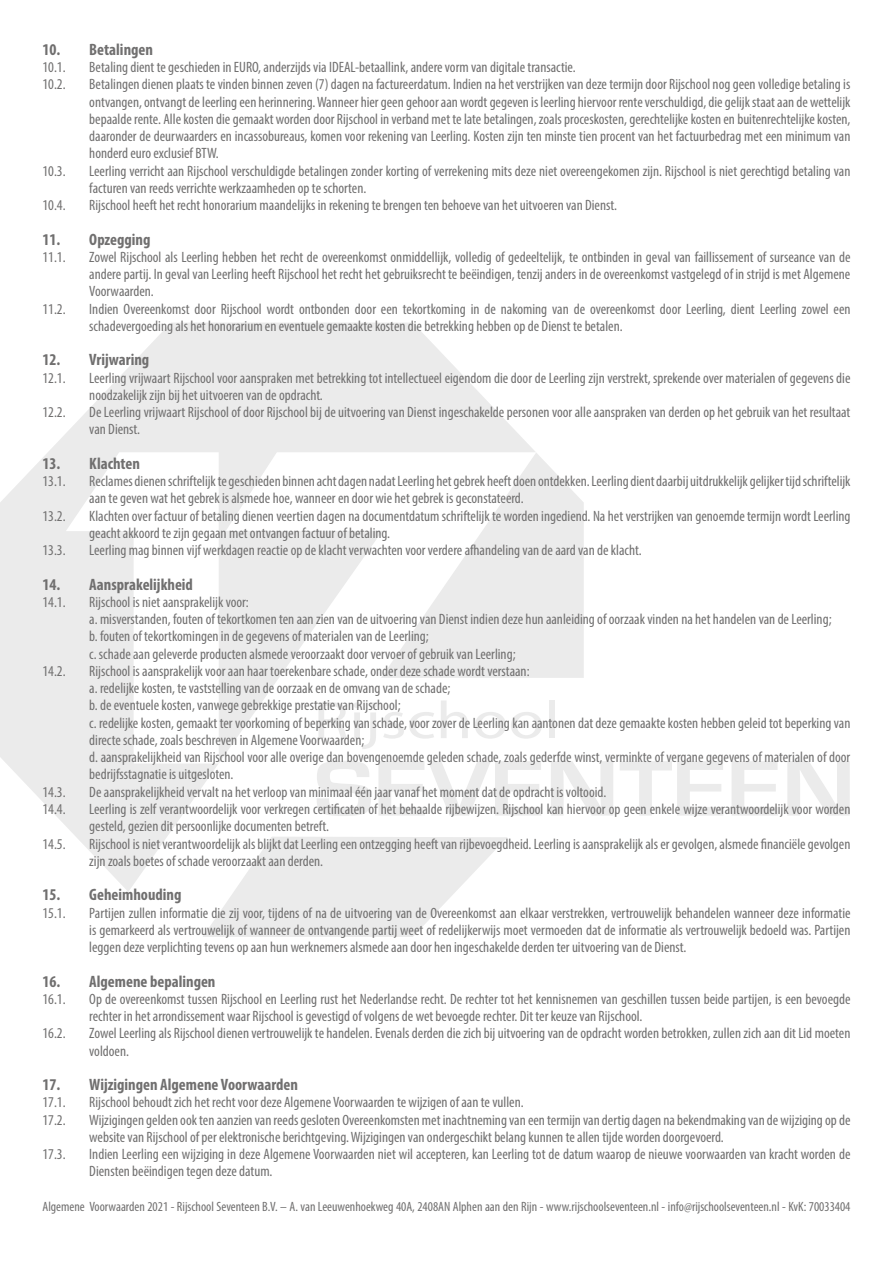
<style>
.page{position:relative;width:893px;height:1263px;background:#fff}
.page>*{position:absolute;margin:0;border:0;box-sizing:border-box;transform-origin:0 0}
.t1{font:700 condensed 16.5px "Myriad Pro";color:#706f6f}
.t2{font:condensed 15px/17.2px "Myriad Pro";color:#706f6f}
.t3{font:condensed 13.5px "Myriad Pro";color:#706f6f}
</style>
<div class="page">
<svg style="left:0;top:323px;width:584px;height:566px;fill:#ebebeb"></svg>
<svg style="left:66px;top:452px;width:60px;height:311px;background:#ededed"></svg>
<svg style="left:536px;top:678px;width:313px;height:160px"></svg>
<svg style="left:126px;top:452px;width:410px;height:485px"></svg>
<svg style="left:318px;top:702px;width:29px;height:36px"></svg>
<svg style="left:353px;top:702px;width:24px;height:47px"></svg>
<svg style="left:383px;top:712px;width:51px;height:27px"></svg>
<svg style="left:441px;top:700px;width:27px;height:38px"></svg>
<svg style="left:475px;top:712px;width:67px;height:27px"></svg>
<div style="left:549px;top:700px;width:6px;height:38px;background:#ebebeb"></div>
<svg style="left:317px;top:761px;width:54px;height:55px"></svg>
<svg style="left:378px;top:761px;width:163px;height:54px"></svg>
<svg style="left:551px;top:761px;width:62px;height:54px"></svg>
<svg style="left:620px;top:761px;width:103px;height:54px"></svg>
<svg style="left:731px;top:761px;width:47px;height:54px"></svg>
<svg style="left:787px;top:761px;width:63px;height:54px"></svg>
<p class="t1" style="left:43px;top:39px;width:112px">10. Betalingen</p>
<p class="t2" style="left:43px;top:58px;width:25px">10.1.</p>
<p class="t2" style="left:89px;top:58px;width:488px">Betaling dient te geschieden in EURO, anderzijds via IDEAL-betaallink, andere vorm van digitale transactie.</p>
<p class="t2" style="left:43px;top:76px;width:25px">10.2.</p>
<p class="t2" style="left:89px;top:76px;width:763px;text-align:justify">Betalingen dienen plaats te vinden binnen zeven (7) dagen na factureerdatum. Indien na het verstrijken van deze termijn door Rijschool nog geen volledige betaling is ontvangen, ontvangt de leerling een herinnering. Wanneer hier geen gehoor aan wordt gegeven is leerling hiervoor rente verschuldigd, die gelijk staat aan de wettelijk bepaalde rente. Alle kosten die gemaakt worden door Rijschool in verband met te late betalingen, zoals proceskosten, gerechtelijke kosten en buitenrechtelijke kosten, daaronder de deurwaarders en incassobureaus, komen voor rekening van Leerling. Kosten zijn ten minste tien procent van het factuurbedrag met een minimum van honderd euro exclusief BTW.</p>
<p class="t2" style="left:43px;top:162px;width:25px">10.3.</p>
<p class="t2" style="left:89px;top:162px;width:763px">Leerling verricht aan Rijschool verschuldigde betalingen zonder korting of verrekening mits deze niet overeengekomen zijn. Rijschool is niet gerechtigd betaling van facturen van reeds verrichte werkzaamheden op te schorten.</p>
<p class="t2" style="left:43px;top:196px;width:25px">10.4.</p>
<p class="t2" style="left:89px;top:196px;width:529px">Rijschool heeft het recht honorarium maandelijks in rekening te brengen ten behoeve van het uitvoeren van Dienst.</p>
<p class="t1" style="left:43px;top:229px;width:110px">11. Opzegging</p>
<p class="t2" style="left:43px;top:248px;width:25px">11.1.</p>
<p class="t2" style="left:89px;top:248px;width:763px;text-align:justify">Zowel Rijschool als Leerling hebben het recht de overeenkomst onmiddellijk, volledig of gedeeltelijk, te ontbinden in geval van faillissement of surseance van de andere partij. In geval van Leerling heeft Rijschool het recht het gebruiksrecht te beëindigen, tenzij anders in de overeenkomst vastgelegd of in strijd is met Algemene Voorwaarden.</p>
<p class="t2" style="left:43px;top:300px;width:25px">11.2.</p>
<p class="t2" style="left:89px;top:300px;width:763px">Indien Overeenkomst door Rijschool wordt ontbonden door een tekortkoming in de nakoming van de overeenkomst door Leerling, dient Leerling zowel een schadevergoeding als het honorarium en eventuele gemaakte kosten die betrekking hebben op de Dienst te betalen.</p>
<p class="t1" style="left:43px;top:350px;width:108px">12. Vrijwaring</p>
<p class="t2" style="left:43px;top:369px;width:25px">12.1.</p>
<p class="t2" style="left:89px;top:369px;width:763px">Leerling vrijwaart Rijschool voor aanspraken met betrekking tot intellectueel eigendom die door de Leerling zijn verstrekt, sprekende over materialen of gegevens die noodzakelijk zijn bij het uitvoeren van de opdracht.</p>
<p class="t2" style="left:43px;top:403px;width:25px">12.2.</p>
<p class="t2" style="left:89px;top:403px;width:763px">De Leerling vrijwaart Rijschool of door Rijschool bij de uitvoering van Dienst ingeschakelde personen voor alle aanspraken van derden op het gebruik van het resultaat van Dienst.</p>
<p class="t1" style="left:43px;top:453px;width:99px">13. Klachten</p>
<p class="t2" style="left:43px;top:472px;width:25px">13.1.</p>
<p class="t2" style="left:89px;top:472px;width:763px">Reclames dienen schriftelijk te geschieden binnen acht dagen nadat Leerling het gebrek heeft doen ontdekken. Leerling dient daarbij uitdrukkelijk gelijker tijd schriftelijk aan te geven wat het gebrek is alsmede hoe, wanneer en door wie het gebrek is geconstateerd.</p>
<p class="t2" style="left:43px;top:507px;width:25px">13.2.</p>
<p class="t2" style="left:89px;top:507px;width:763px">Klachten over factuur of betaling dienen veertien dagen na documentdatum schriftelijk te worden ingediend. Na het verstrijken van genoemde termijn wordt Leerling geacht akkoord te zijn gegaan met ontvangen factuur of betaling.</p>
<p class="t2" style="left:43px;top:541px;width:25px">13.3.</p>
<p class="t2" style="left:89px;top:541px;width:554px">Leerling mag binnen vijf werkdagen reactie op de klacht verwachten voor verdere afhandeling van de aard van de klacht.</p>
<p class="t1" style="left:43px;top:574px;width:152px">14. Aansprakelijkheid</p>
<p class="t2" style="left:43px;top:593px;width:25px">14.1.</p>
<p class="t2" style="left:89px;top:593px;width:744px">Rijschool is niet aansprakelijk voor:<br>a. misverstanden, fouten of tekortkomen ten aan zien van de uitvoering van Dienst indien deze hun aanleiding of oorzaak vinden na het handelen van de Leerling; b. fouten of tekortkomingen in de gegevens of materialen van de Leerling;<br>c. schade aan geleverde producten alsmede veroorzaakt door vervoer of gebruik van Leerling;</p>
<p class="t2" style="left:43px;top:662px;width:25px">14.2.</p>
<p class="t2" style="left:89px;top:662px;width:763px">Rijschool is aansprakelijk voor aan haar toerekenbare schade, onder deze schade wordt verstaan:<br>a. redelijke kosten, te vaststelling van de oorzaak en de omvang van de schade;<br>b. de eventuele kosten, vanwege gebrekkige prestatie van Rijschool;<br>c. redelijke kosten, gemaakt ter voorkoming of beperking van schade, voor zover de Leerling kan aantonen dat deze gemaakte kosten hebben geleid tot beperking van directe schade, zoals beschreven in Algemene Voorwaarden;<br>d. aansprakelijkheid van Rijschool voor alle overige dan bovengenoemde geleden schade, zoals gederfde winst, verminkte of vergane gegevens of materialen of door bedrijfsstagnatie is uitgesloten.</p>
<p class="t2" style="left:43px;top:783px;width:25px">14.3.</p>
<p class="t2" style="left:89px;top:783px;width:518px">De aansprakelijkheid vervalt na het verloop van minimaal één jaar vanaf het moment dat de opdracht is voltooid.</p>
<p class="t2" style="left:43px;top:800px;width:25px">14.4.</p>
<p class="t2" style="left:89px;top:800px;width:763px">Leerling is zelf verantwoordelijk voor verkregen certificaten of het behaalde rijbewijzen. Rijschool kan hiervoor op geen enkele wijze verantwoordelijk voor worden gesteld, gezien dit persoonlijke documenten betreft.</p>
<p class="t2" style="left:43px;top:835px;width:25px">14.5.</p>
<p class="t2" style="left:89px;top:835px;width:763px">Rijschool is niet verantwoordelijk als blijkt dat Leerling een ontzegging heeft van rijbevoegdheid. Leerling is aansprakelijk als er gevolgen, alsmede financiële gevolgen zijn zoals boetes of schade veroorzaakt aan derden.</p>
<p class="t1" style="left:43px;top:884px;width:140px">15. Geheimhouding</p>
<p class="t2" style="left:43px;top:904px;width:25px">15.1.</p>
<p class="t2" style="left:89px;top:904px;width:763px;text-align:justify">Partijen zullen informatie die zij voor, tijdens of na de uitvoering van de Overeenkomst aan elkaar verstrekken, vertrouwelijk behandelen wanneer deze informatie is gemarkeerd als vertrouwelijk of wanneer de ontvangende partij weet of redelijkerwijs moet vermoeden dat de informatie als vertrouwelijk bedoeld was. Partijen leggen deze verplichting tevens op aan hun werknemers alsmede aan door hen ingeschakelde derden ter uitvoering van de Dienst.</p>
<p class="t1" style="left:43px;top:971px;width:174px">16. Algemene bepalingen</p>
<p class="t2" style="left:43px;top:990px;width:25px">16.1.</p>
<p class="t2" style="left:89px;top:990px;width:763px">Op de overeenkomst tussen Rijschool en Leerling rust het Nederlandse recht. De rechter tot het kennisnemen van geschillen tussen beide partijen, is een bevoegde rechter in het arrondissement waar Rijschool is gevestigd of volgens de wet bevoegde rechter. Dit ter keuze van Rijschool.</p>
<p class="t2" style="left:43px;top:1024px;width:25px">16.2.</p>
<p class="t2" style="left:89px;top:1024px;width:763px">Zowel Leerling als Rijschool dienen vertrouwelijk te handelen. Evenals derden die zich bij uitvoering van de opdracht worden betrokken, zullen zich aan dit Lid moeten voldoen.</p>
<p class="t1" style="left:43px;top:1074px;width:257px">17. Wijzigingen Algemene Voorwaarden</p>
<p class="t2" style="left:43px;top:1093px;width:25px">17.1.</p>
<p class="t2" style="left:89px;top:1093px;width:436px">Rijschool behoudt zich het recht voor deze Algemene Voorwaarden te wijzigen of aan te vullen.</p>
<p class="t2" style="left:43px;top:1111px;width:25px">17.2.</p>
<p class="t2" style="left:89px;top:1111px;width:763px">Wijzigingen gelden ook ten aanzien van reeds gesloten Overeenkomsten met inachtneming van een termijn van dertig dagen na bekendmaking van de wijziging op de website van Rijschool of per elektronische berichtgeving. Wijzigingen van ondergeschikt belang kunnen te allen tijde worden doorgevoerd.</p>
<p class="t2" style="left:43px;top:1145px;width:25px">17.3.</p>
<p class="t2" style="left:89px;top:1145px;width:763px">Indien Leerling een wijziging in deze Algemene Voorwaarden niet wil accepteren, kan Leerling tot de datum waarop de nieuwe voorwaarden van kracht worden de<br>Diensten beëindigen tegen deze datum.</p>
<p class="t3" style="left:43px;top:1198px;width:809px">Algemene Voorwaarden 2021 - Rijschool Seventeen B.V. – A. van Leeuwenhoekweg 40A, 2408AN Alphen aan den Rijn - www.rijschoolseventeen.nl - info@rijschoolseventeen.nl - KvK: 70033404</p>
</div>
